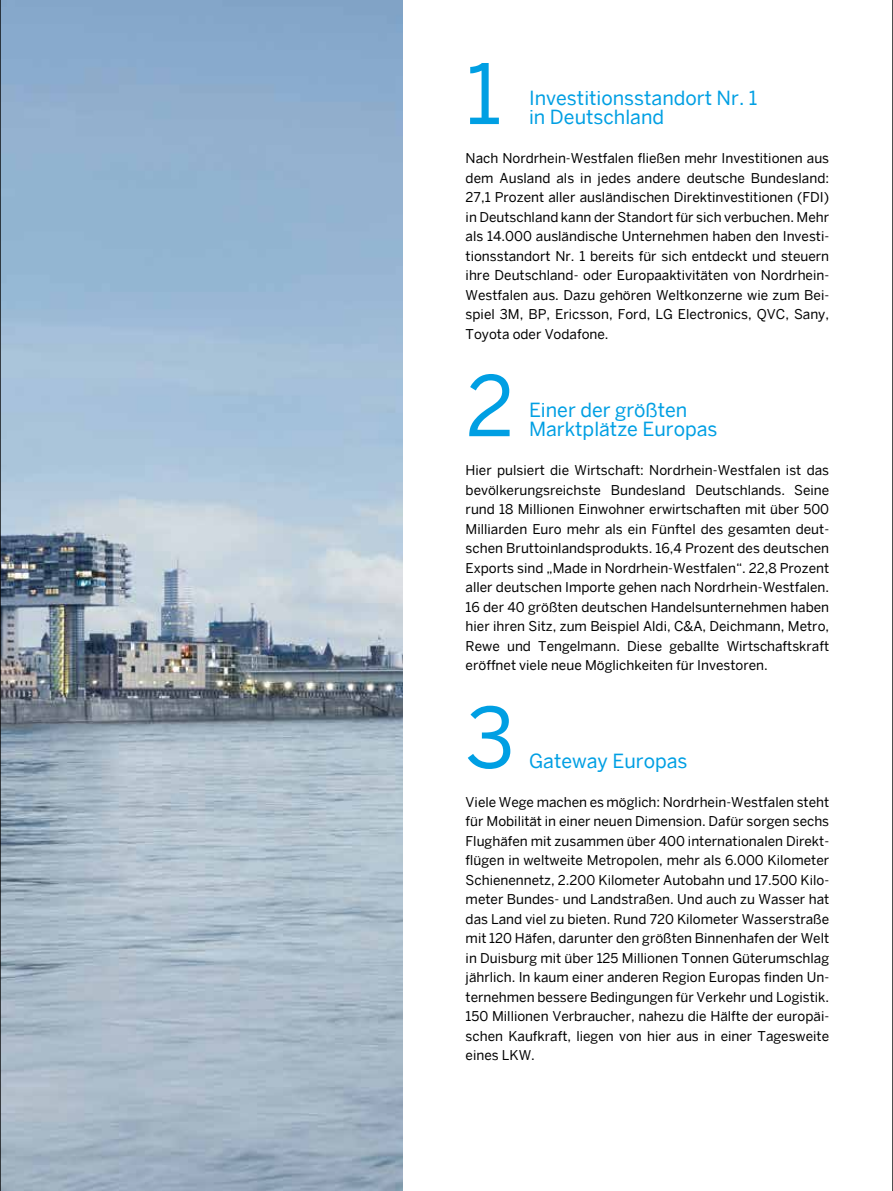
<style>
.page{position:relative;width:893px;height:1191px;background:#fff}
.page>*{position:absolute;margin:0;border:0;box-sizing:border-box;transform-origin:0 0}
.t1{font:82.5px "Benton Sans";color:#009fe3}
.t2{font:19.5px/19.5px "Benton Sans";color:#009fe3}
.t3{font:13.5px/19.5px "Benton Sans";color:#000;text-align:justify}
</style>
<div class="page">
<img style="left:1px;top:0;width:401px;height:1191px">
<hr style="left:892px;top:0;width:1px;height:1191px;background:#000">
<hr style="left:0;top:0;width:1px;height:1191px;background:#000">
<h1 class="t1" style="left:466px;top:45px;width:38px">1</h1>
<h2 class="t2" style="left:529px;top:87px;width:230px">Investitionsstandort Nr. 1 in Deutschland</h2>
<p class="t3" style="left:466px;top:148px;width:365px">Nach Nordrhein-Westfalen fließen mehr Investitionen aus dem Ausland als in jedes andere deutsche Bundesland:<br>27,1 Prozent aller ausländischen Direktinvestitionen (FDI) in Deutschland kann der Standort für sich verbuchen. Mehr als 14.000 ausländische Unternehmen haben den Investi&shy;tionsstandort Nr. 1 bereits für sich entdeckt und steuern ihre Deutschland- oder Europaaktivitäten von Nordrhein-Westfalen aus. Dazu gehören Weltkonzerne wie zum Bei&shy;spiel 3M, BP, Ericsson, Ford, LG Electronics, QVC, Sany, Toyota oder Vodafone.</p>
<h1 class="t1" style="left:466px;top:357px;width:50px">2</h1>
<h2 class="t2" style="left:529px;top:399px;width:190px">Einer der größten<br>Marktplätze Europas</h2>
<p class="t3" style="left:466px;top:460px;width:365px">Hier pulsiert die Wirtschaft: Nordrhein-Westfalen ist das bevölkerungsreichste Bundesland Deutschlands. Seine rund 18 Millionen Einwohner erwirtschaften mit über 500<br>Milliarden Euro mehr als ein Fünftel des gesamten deut&shy;schen Bruttoinlandsprodukts. 16,4 Prozent des deutschen Exports sind „Made in Nordrhein-Westfalen“. 22,8 Prozent aller deutschen Importe gehen nach Nordrhein-Westfalen.<br>16 der 40 größten deutschen Handelsunternehmen haben hier ihren Sitz, zum Beispiel Aldi, C&amp;A, Deichmann, Metro, Rewe und Tengelmann. Diese geballte Wirtschaftskraft eröffnet viele neue Möglichkeiten für Investoren.</p>
<h1 class="t1" style="left:466px;top:689px;width:51px">3</h1>
<h2 class="t2" style="left:529px;top:750px;width:160px">Gateway Europas</h2>
<p class="t3" style="left:466px;top:792px;width:365px">Viele Wege machen es möglich: Nordrhein-Westfalen steht für Mobilität in einer neuen Dimension. Dafür sorgen sechs Flughäfen mit zusammen über 400 internationalen Direkt&shy;flügen in weltweite Metropolen, mehr als 6.000 Kilometer Schienennetz, 2.200 Kilometer Autobahn und 17.500 Kilo&shy;meter Bundes- und Landstraßen. Und auch zu Wasser hat das Land viel zu bieten. Rund 720 Kilometer Wasserstraße mit 120 Häfen, darunter den größten Binnenhafen der Welt in Duisburg mit über 125 Millionen Tonnen Güterumschlag jährlich. In kaum einer anderen Region Europas finden Un&shy;ternehmen bessere Bedingungen für Verkehr und Logistik.<br>150 Millionen Verbraucher, nahezu die Hälfte der europäi&shy;schen Kaufkraft, liegen von hier aus in einer Tagesweite eines LKW.</p>
</div>
